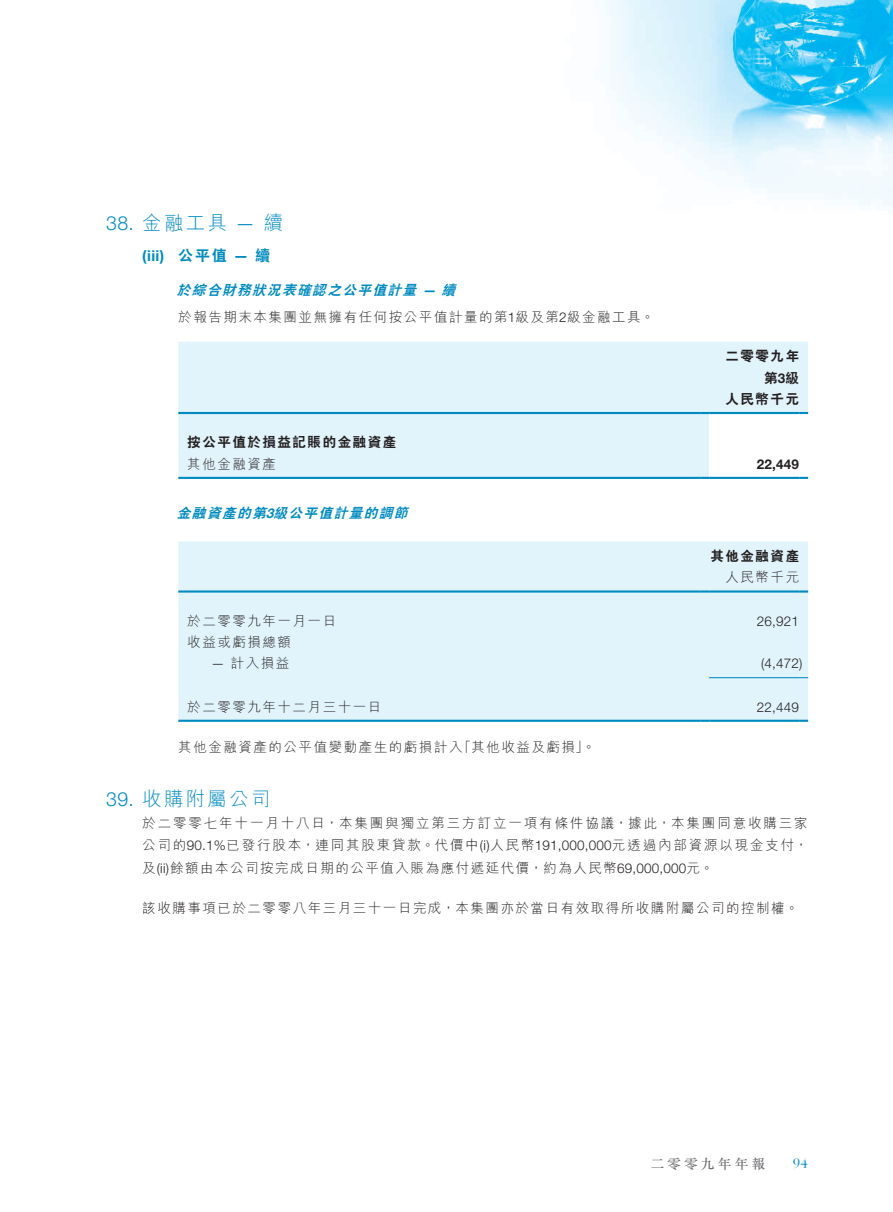
<style>
.page{position:relative;width:893px;height:1212px;background:#fff}
.page>*{position:absolute;margin:0;border:0;box-sizing:border-box;transform-origin:0 0}
._03_H1{font:300 19.5px "M Hei HK";letter-spacing:.115em;color:#008bc0}
._04___H2{font:800 15px "C Hei 2 HK";color:#008bc0}
._04___H2-2{font:700 15px "Helvetica Neue LT Std";color:#008bc0}
._12___P2{font:300 13.5px/22.5px "M Hei HK";letter-spacing:.115em;color:#231f20;text-align:justify}
._13_____P4{font:300 13.5px "M Hei HK";letter-spacing:.115em;color:#231f20}
._15_Table_Stub{font:300 13.5px "M Hei HK";letter-spacing:.115em;color:#231f20}
._05_____H3{font:italic 800 13.5px "C Hei 2 HK";color:#008bc0}
._15_Table_Stub-2{font:800 13.5px "C Hei 2 HK";letter-spacing:.115em;color:#231f20}
._30_body_tab{font:300 13.5px "Helvetica Neue LT Std";letter-spacing:.015em;color:#231f20}
.t1{font:500 13.5px "M Sung HK";letter-spacing:.25em;color:#6c6d70}
._15_Table_Stub-3{font:700 13.5px "Helvetica Neue LT Std";color:#231f20}
._30_body_tab-2{font:800 13.5px "C Hei 2 HK";letter-spacing:.115em;color:#231f20}
._30_body_tab-3{font:300 13.5px "M Hei HK";letter-spacing:.115em;color:#231f20}
.t2{font:13.5px "Bauer Bodoni Std";color:#008bc0}
._05_____H3-2{font:italic 700 13.5px "Helvetica Neue LT Std";color:#008bc0}
.s1{font-family:"Helvetica Neue LT Std"}
.s2{font-family:"Helvetica Neue LT Std";font-weight:700}
</style>
<div class="page">
<img style="left:605px;top:0;width:288px;height:205px">
<div style="left:178px;top:342px;width:630px;height:135px;background:#e1f4fc"></div>
<hr style="left:178px;top:477px;width:522px;height:2px;background:#008bc0">
<hr style="left:178px;top:412px;width:522px;height:2px;background:#008bc0">
<svg style="left:700px;top:412px;width:108px;height:67px"></svg>
<div style="left:178px;top:541px;width:630px;height:179px;background:#e1f4fc"></div>
<hr style="left:709px;top:677px;width:90px;height:1px;background:#008bc0">
<hr style="left:178px;top:720px;width:522px;height:2px;background:#008bc0">
<svg style="left:700px;top:720px;width:9px;height:2px"></svg>
<hr style="left:709px;top:720px;width:90px;height:2px;background:#008bc0">
<svg style="left:799px;top:720px;width:9px;height:2px"></svg>
<hr style="left:178px;top:590px;width:522px;height:3px;background:#008bc0">
<svg style="left:700px;top:590px;width:9px;height:3px"></svg>
<hr style="left:709px;top:590px;width:90px;height:3px;background:#008bc0">
<svg style="left:799px;top:590px;width:9px;height:3px"></svg>
<p class="_03_H1" style="left:106px;top:209px;width:179px"><span class="s1">38.</span> 金融工具 <span class="s1">—</span> 續</p>
<p class="_04___H2" style="left:178px;top:246px;width:93px">公平值 <span class="s2">—</span> 續</p>
<p class="_04___H2-2" style="left:142px;top:247px;width:23px">(iii)</p>
<p class="_05_____H3" style="left:177px;top:281px;width:285px">於綜合財務狀況表確認之公平值計量 <span class="s2">—</span> 續</p>
<p class="_13_____P4" style="left:178px;top:307px;width:478px">於報告期末本集團並無擁有任何按公平值計量的第<span class="s1">1</span>級及第<span class="s1">2</span>級金融工具。</p>
<p class="_15_Table_Stub-2" style="left:187px;top:433px;width:211px">按公平值於損益記賬的金融資產</p>
<p class="_15_Table_Stub" style="left:187px;top:454px;width:90px">其他金融資產</p>
<p class="_05_____H3" style="left:177px;top:503px;width:237px">金融資產的第級公平值計量的調節</p>
<p class="_05_____H3-2" style="left:266px;top:504px;width:13px">3</p>
<p class="_15_Table_Stub" style="left:187px;top:611px;width:150px">於二零零九年一月一日</p>
<p class="_15_Table_Stub" style="left:187px;top:633px;width:105px">收益或虧損總額</p>
<p class="_15_Table_Stub" style="left:211px;top:654px;width:80px"><span class="s1">—</span> 計入損益</p>
<p class="_15_Table_Stub" style="left:187px;top:697px;width:195px">於二零零九年十二月三十一日</p>
<p class="_15_Table_Stub-2" style="left:725px;top:347px;width:75px">二零零九年</p>
<p class="_15_Table_Stub-2" style="left:764px;top:368px;width:36px">第級<span class="s2">3</span></p>
<p class="_15_Table_Stub-2" style="left:725px;top:390px;width:75px">人民幣千元</p>
<p class="_15_Table_Stub-3" style="left:757px;top:455px;width:44px">22,449</p>
<p class="_30_body_tab-2" style="left:710px;top:547px;width:90px">其他金融資產</p>
<p class="_30_body_tab-3" style="left:725px;top:568px;width:75px">人民幣千元</p>
<p class="_30_body_tab" style="left:757px;top:613px;width:44px">26,921</p>
<p class="_30_body_tab" style="left:761px;top:655px;width:43px">)4,472(</p>
<p class="_30_body_tab" style="left:757px;top:698px;width:44px">22,449</p>
<p class="_13_____P4" style="left:178px;top:737px;width:286px">其他金融資產的公平值變動產生的虧損計入</p>
<p class="_03_H1" style="left:106px;top:785px;width:166px"><span class="s1">39.</span> 收購附屬公司</p>
<p class="_12___P2" style="left:142px;top:811px;width:667px">於二零零七年十一月十八日，本集團與獨立第三方訂立一項有條件協議，據此，本集團同意收購三家公司的<span class="s1">90.1%</span>已發行股本，連同其股東貸款。代價中 <span class="s1">)i(</span> 人民幣<span class="s1">191,000,000</span>元透過內部資源以現金支付，及 <span class="s1">)i i(</span> 餘額由本公司按完成日期的公平值入賬為應付遞延代價，約為人民幣<span class="s1">69,000,000</span>元。</p>
<p class="_12___P2" style="left:142px;top:896px;width:658px">該收購事項已於二零零八年三月三十一日完成，本集團亦於當日有效取得所收購附屬公司的控制權。</p>
<p class="_13_____P4" style="left:458px;top:737px;width:140px">「其他收益及虧損。「</p>
<p class="t1" style="left:651px;top:1154px;width:116px">二零零九年年報</p>
<p class="t2" style="left:793px;top:1155px;width:17px">94</p>
</div>
